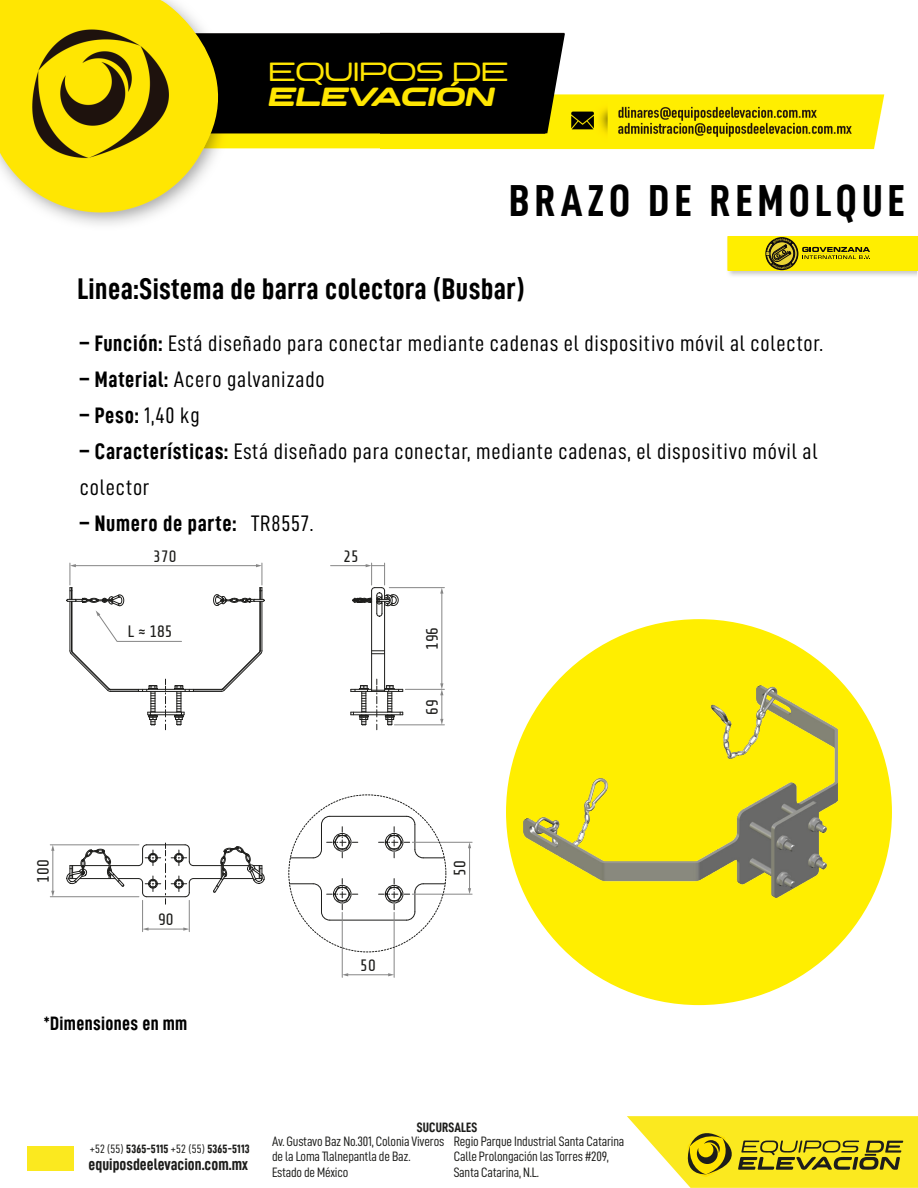
<style>
.page{position:relative;width:918px;height:1188px;background:#fff}
.page>*{position:absolute;margin:0;border:0;box-sizing:border-box;transform-origin:0 0}
.t1{font:45px "D DIN Condensed Bold";letter-spacing:.115em;color:#000}
.t2{font:30px "D DIN Condensed Bold";letter-spacing:.02em;color:#000}
.t3{font:27px "Clonoid W01";letter-spacing:-.04em;color:#ffe602}
.t4{font:italic 700 27px "Clonoid W03";letter-spacing:-.04em;color:#ffe602}
.t5{font:22.5px/36px "D DIN Condensed";letter-spacing:.035em;color:#000}
.t6{font:22.5px "D DIN Condensed Bold";letter-spacing:.035em;color:#000}
.t7{font:19.5px "D DIN Condensed Bold";letter-spacing:.02em;color:#000}
.t8{font:16.65px "D DIN Condensed Bold";color:#1d1d1b}
.t9{font:16.5px "Share Tech";color:#1d1d1b}
.t10{font:13.65px/15.1px "D DIN Condensed";letter-spacing:-.015em;color:#1d1d1b}
.t11{font:13.65px "D DIN Condensed Bold";letter-spacing:.01em;color:#1d1d1b}
.t12{font:12.15px "D DIN Condensed Bold";letter-spacing:.015em;color:#1d1d1b}
.s1{font-family:"D DIN Condensed Bold"}
.s2{font-family:"D DIN Condensed"}
</style>
<div class="page">
<img style="left:0;top:0;width:217px;height:225px">
<img style="left:565px;top:94px;width:320px;height:56px">
<img style="left:727px;top:236px;width:191px;height:40px">
<div style="left:506px;top:619px;width:386px;height:386px;background:#fe0;border-radius:50%"></div>
<svg style="left:627px;top:1116px;width:291px;height:72px;background:#e2d436"></svg>
<div style="left:28px;top:1146px;width:46px;height:24px;background:#fbe91f"></div>
<img style="left:523px;top:685px;width:314px;height:213px">
<hr style="left:330px;top:816px;width:77px;height:1px;background:#1d1d1b">
<hr style="left:330px;top:920px;width:77px;height:1px;background:#1d1d1b">
<hr style="left:371px;top:591px;width:1px;height:100px;background:#1d1d1b">
<svg style="left:372px;top:651px;width:12px;height:3px"></svg>
<hr style="left:384px;top:601px;width:1px;height:90px;background:#1d1d1b">
<hr style="left:262px;top:601px;width:1px;height:50px;background:#1d1d1b">
<hr style="left:259px;top:601px;width:1px;height:50px;background:#1d1d1b">
<hr style="left:111px;top:689px;width:110px;height:1px;background:#1d1d1b">
<hr style="left:111px;top:691px;width:110px;height:1px;background:#1d1d1b">
<hr style="left:148px;top:712px;width:36px;height:1px;background:#1d1d1b">
<hr style="left:148px;top:714px;width:36px;height:1px;background:#1d1d1b">
<hr style="left:72px;top:601px;width:1px;height:50px;background:#1d1d1b">
<hr style="left:70px;top:601px;width:1px;height:50px;background:#1d1d1b">
<hr style="left:260px;top:601px;width:1px;height:50px;background:#1d1d1b">
<hr style="left:71px;top:601px;width:1px;height:50px;background:#1d1d1b">
<svg style="left:173px;top:650px;width:90px;height:76px"></svg>
<svg style="left:69px;top:650px;width:89px;height:76px"></svg>
<svg style="left:165px;top:679px;width:1px;height:51px"></svg>
<svg style="left:290px;top:816px;width:68px;height:43px"></svg>
<svg style="left:66px;top:843px;width:199px;height:61px"></svg>
<svg style="left:379px;top:816px;width:65px;height:43px"></svg>
<svg style="left:290px;top:879px;width:68px;height:42px"></svg>
<svg style="left:379px;top:879px;width:66px;height:42px"></svg>
<svg style="left:350px;top:679px;width:53px;height:51px"></svg>
<hr style="left:75px;top:565px;width:182px;height:1px;background:#868686">
<svg style="left:66px;top:563px;width:116px;height:79px"></svg>
<svg style="left:213px;top:563px;width:52px;height:44px"></svg>
<hr style="left:331px;top:565px;width:36px;height:1px;background:#868686">
<hr style="left:405px;top:689px;width:39px;height:1px;background:#868686">
<hr style="left:389px;top:587px;width:55px;height:1px;background:#868686">
<hr style="left:441px;top:593px;width:1px;height:91px;background:#868686">
<svg style="left:440px;top:588px;width:3px;height:6px"></svg>
<hr style="left:394px;top:724px;width:50px;height:1px;background:#868686">
<svg style="left:440px;top:683px;width:3px;height:42px"></svg>
<hr style="left:142px;top:900px;width:1px;height:32px;background:#868686">
<hr style="left:189px;top:900px;width:1px;height:32px;background:#868686">
<hr style="left:147px;top:929px;width:37px;height:1px;background:#868686">
<svg style="left:143px;top:927px;width:6px;height:4px"></svg>
<svg style="left:183px;top:927px;width:6px;height:4px"></svg>
<hr style="left:342px;top:912px;width:1px;height:65px;background:#868686">
<hr style="left:394px;top:912px;width:1px;height:65px;background:#868686">
<hr style="left:347px;top:974px;width:42px;height:1px;background:#868686">
<svg style="left:342px;top:973px;width:6px;height:3px"></svg>
<svg style="left:388px;top:973px;width:6px;height:3px"></svg>
<hr style="left:412px;top:894px;width:60px;height:1px;background:#868686">
<hr style="left:412px;top:842px;width:60px;height:1px;background:#868686">
<hr style="left:469px;top:847px;width:1px;height:42px;background:#868686">
<svg style="left:468px;top:888px;width:3px;height:6px"></svg>
<svg style="left:468px;top:842px;width:3px;height:6px"></svg>
<hr style="left:50px;top:844px;width:89px;height:1px;background:#868686">
<hr style="left:50px;top:896px;width:89px;height:1px;background:#868686">
<hr style="left:52px;top:850px;width:1px;height:42px;background:#868686">
<svg style="left:51px;top:891px;width:3px;height:6px"></svg>
<svg style="left:51px;top:845px;width:3px;height:6px"></svg>
<svg style="left:352px;top:563px;width:47px;height:54px"></svg>
<svg style="left:124px;top:0;width:441px;height:151px"></svg>
<div style="left:728px;top:236px;width:190px;height:35px;background:#fe0"></div>
<svg style="left:765px;top:237px;width:33px;height:33px"></svg>
<svg style="left:766px;top:239px;width:104px;height:30px"></svg>
<p class="t3" style="left:268px;top:56px;width:243px">EQUIPOS DE</p>
<p class="t4" style="left:268px;top:80px;width:229px">ELEVACIÓN</p>
<h1 class="t1" style="left:509px;top:176px;width:397px">BRAZO DE REMOLQUE</h1>
<h2 class="t2" style="left:77px;top:272px;width:449px">Linea:Sistema de barra colectora (Busbar)</h2>
<p class="t5" style="left:80px;top:324px;width:745px"><span class="s1">– Función:</span> Está diseñado para conectar mediante cadenas el dispositivo móvil al colector.</p>
<p class="t5" style="left:80px;top:360px;width:246px"><span class="s1">– Material:</span> Acero galvanizado</p>
<p class="t6" style="left:80px;top:402px;width:121px">– Peso: <span class="s2">1,40 kg</span></p>
<p class="t5" style="left:80px;top:432px;width:739px"><span class="s1">– Características:</span> Está diseñado para conectar, mediante cadenas, el dispositivo móvil al colector</p>
<p class="t6" style="left:80px;top:510px;width:235px">– Numero de parte: <span class="s2">TR8557.</span></p>
<p class="t9" style="left:153px;top:548px;width:25px">370</p>
<p class="t9" style="left:344px;top:548px;width:17px">25</p>
<p class="t9" style="left:128px;top:623px;width:46px">L ≈ 185</p>
<p class="t9" style="left:424px;top:650px;width:25px;rotate:-90deg">196</p>
<p class="t9" style="left:424px;top:715px;width:17px;rotate:-90deg">69</p>
<p class="t9" style="left:35px;top:883px;width:25px;rotate:-90deg">100</p>
<p class="t9" style="left:158px;top:911px;width:17px">90</p>
<p class="t7" style="left:43px;top:1013px;width:146px">*Dimensiones en mm</p>
<p class="t9" style="left:360px;top:957px;width:17px">50</p>
<p class="t9" style="left:451px;top:876px;width:17px;rotate:-90deg">50</p>
<p class="t11" style="left:417px;top:1120px;width:62px">SUCURSALES</p>
<p class="t12" style="left:90px;top:1142px;width:161px"><span class="s2">+52 (55)</span> 5365-5115 <span class="s2">+52 (55)</span> 5365-5113</p>
<p class="t8" style="left:89px;top:1155px;width:161px">equiposdeelevacion.com.mx</p>
<p class="t10" style="left:272px;top:1134px;width:174px">Av. Gustavo Baz No.301, Colonia Viveros de la Loma Tlalnepantla de Baz.<br>Estado de México</p>
<p class="t10" style="left:454px;top:1134px;width:172px">Regio Parque Industrial Santa Catarina<br>Calle Prolongación las Torres #209,<br>Santa Catarina, N.L.</p>
</div>
